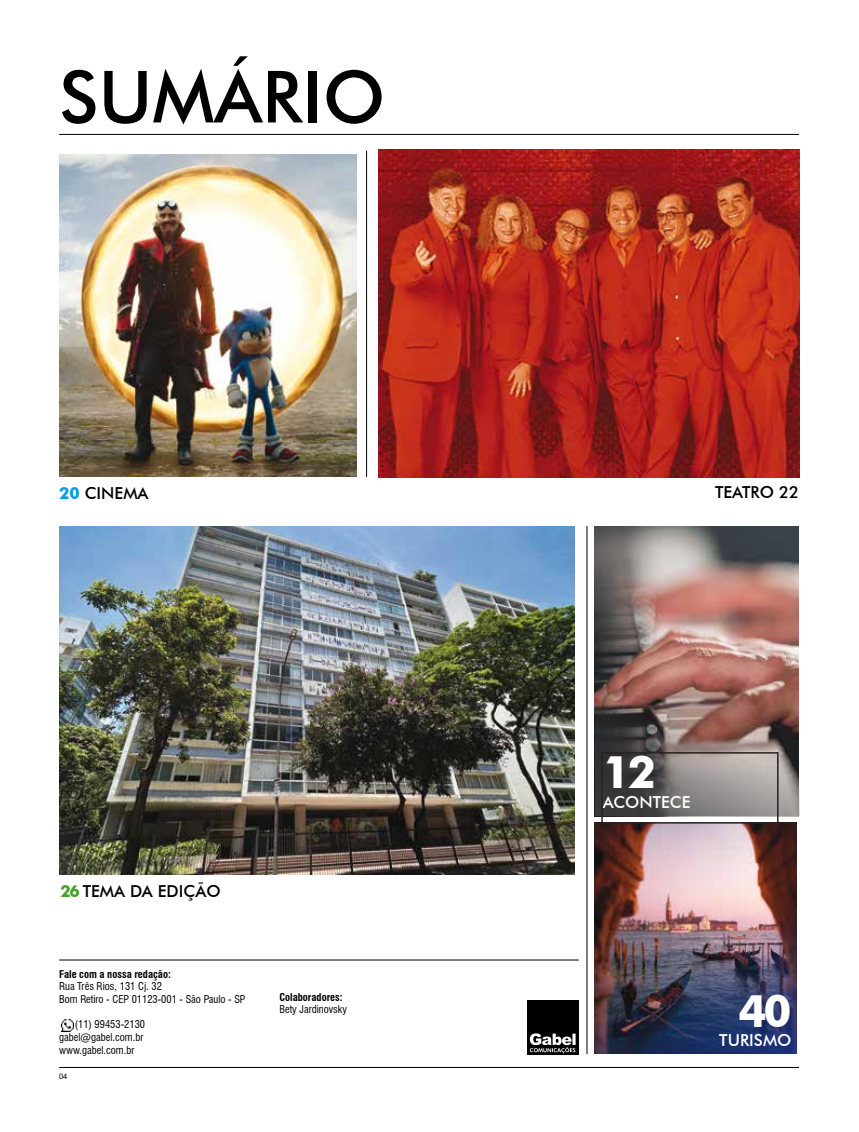
<style>
.page{position:relative;width:859px;height:1132px;background:#fff}
.page>*{position:absolute;margin:0;border:0;box-sizing:border-box;transform-origin:0 0}
.t1{font:500 72px "Futura BT";color:#000}
.t2{font:700 45px "Futura BT";color:#fff}
.t3{font:500 16.5px "Futura BT";color:#000}
.t4{font:500 16.5px "Futura BT";color:#fff}
.t5{font:condensed 10.5px/12.6px "Swiss 721 BT";color:#000}
.t6{font:700 condensed 10.5px "Swiss 721 BT";color:#000}
.t7{font:7.5px "Arial";color:#000}
.s1{font-weight:700;color:#009ee0}
.s2{font-weight:700;color:#44a12b}
</style>
<div class="page">
<img style="left:59px;top:526px;width:516px;height:348px">
<img style="left:595px;top:526px;width:203px;height:154px">
<svg style="left:595px;top:680px;width:204px;height:135px;background:#7b6763"></svg>
<img style="left:594px;top:822px;width:203px;height:231px">
<img style="left:595px;top:918px;width:202px;height:135px">
<hr style="left:59px;top:134px;width:740px;height:1px;background:#000">
<hr style="left:59px;top:1066px;width:740px;height:1px;background:#000">
<hr style="left:366px;top:151px;width:1px;height:326px;background:#000">
<hr style="left:587px;top:526px;width:1px;height:527px;background:#000">
<div style="left:527px;top:999px;width:52px;height:55px;background:#000"></div>
<svg style="left:530px;top:1033px;width:46px;height:19px"></svg>
<hr style="left:59px;top:959px;width:520px;height:1px;background:#000">
<div style="left:601px;top:751px;width:177px;height:72px;border:2px solid #27221f"></div>
<svg style="left:61px;top:1018px;width:13px;height:12px"></svg>
<img style="left:59px;top:154px;width:298px;height:322px">
<img style="left:378px;top:149px;width:421px;height:328px">
<h1 class="t1" style="left:59px;top:53px;width:328px">SUMÁRIO</h1>
<h3 class="t3" style="left:59px;top:483px;width:91px"><span class="s1">20</span> CINEMA</h3>
<h3 class="t3" style="left:715px;top:482px;width:86px">TEATRO 22</h3>
<h3 class="t3" style="left:60px;top:881px;width:162px"><span class="s2">26</span> TEMA DA EDIÇÃO</h3>
<p class="t6" style="left:59px;top:967px;width:113px">Fale com a nossa redação:</p>
<p class="t5" style="left:59px;top:980px;width:188px">Rua Três Rios, 131 Cj. 32<br>Bom Retiro - CEP 01123-001 - São Paulo - SP</p>
<p class="t5" style="left:59px;top:1017px;width:87px;text-indent:16px">(11) 99453-2130 gabel@gabel.com.br www.gabel.com.br</p>
<p class="t7" style="left:59px;top:1070px;width:10px">04</p>
<p class="t6" style="left:279px;top:990px;width:65px">Colaboradores:</p>
<p class="t5" style="left:279px;top:1002px;width:69px">Bety Jardinovsky</p>
<h2 class="t2" style="left:603px;top:744px;width:55px">12</h2>
<h3 class="t4" style="left:603px;top:791px;width:89px">ACONTECE</h3>
<h2 class="t2" style="left:738px;top:982px;width:55px">40</h2>
<h3 class="t4" style="left:719px;top:1030px;width:74px">TURISMO</h3>
</div>
